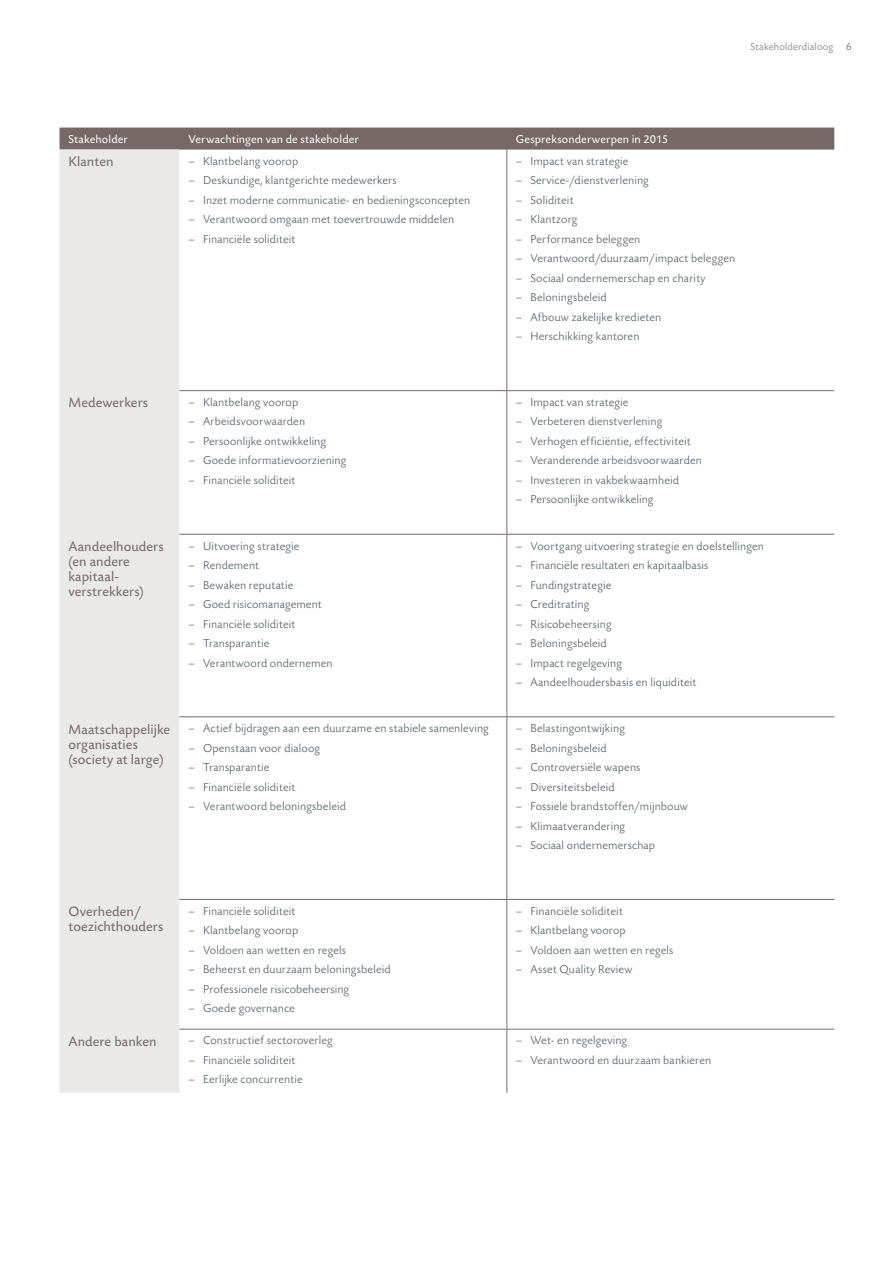
<style>
.page{position:relative;width:893px;height:1263px;background:#fff}
.page>*{position:absolute;margin:0;border:0;box-sizing:border-box;transform-origin:0 0}
.t1{font:14.25px/15px "Today Sans BEFOP";letter-spacing:.005em;color:#766866}
.t2{font:300 12px "Today Sans BEFOP";letter-spacing:.015em;color:#45555f}
.t3{font:12px "Today Sans BEFOP";letter-spacing:.01em;color:#fff}
.t4{font:300 10.5px "Today Sans BEFOP";letter-spacing:.02em;color:#64747e}
.s1{color:#45555f}
</style>
<div class="page">
<div style="left:60px;top:128px;width:774px;height:22px;background:#766866"></div>
<div style="left:60px;top:150px;width:119px;height:943px;background:#eae9e8"></div>
<hr style="left:179px;top:1029px;width:328px;height:1px;background:#766866">
<hr style="left:507px;top:1029px;width:327px;height:1px;background:#766866">
<hr style="left:179px;top:899px;width:328px;height:1px;background:#766866">
<hr style="left:507px;top:899px;width:327px;height:1px;background:#766866">
<hr style="left:179px;top:716px;width:328px;height:1px;background:#766866">
<hr style="left:507px;top:716px;width:327px;height:1px;background:#766866">
<hr style="left:179px;top:534px;width:328px;height:1px;background:#766866">
<hr style="left:507px;top:534px;width:327px;height:1px;background:#766866">
<hr style="left:179px;top:390px;width:328px;height:1px;background:#766866">
<hr style="left:507px;top:390px;width:327px;height:1px;background:#766866">
<hr style="left:506px;top:150px;width:1px;height:63px;background:#766866">
<svg style="left:506px;top:213px;width:1px;height:22px"></svg>
<hr style="left:506px;top:235px;width:1px;height:151px;background:#766866">
<hr style="left:506px;top:391px;width:1px;height:110px;background:#766866">
<svg style="left:506px;top:501px;width:1px;height:33px"></svg>
<hr style="left:506px;top:535px;width:1px;height:177px;background:#766866">
<hr style="left:506px;top:717px;width:1px;height:178px;background:#766866">
<hr style="left:506px;top:900px;width:1px;height:125px;background:#766866">
<hr style="left:506px;top:1029px;width:1px;height:64px;background:#766866">
<p class="t4" style="left:751px;top:41px;width:103px">Stakeholderdialoog <span class="s1">6</span></p>
<p class="t3" style="left:68px;top:133px;width:61px">Stakeholder</p>
<p class="t3" style="left:188px;top:133px;width:172px">Verwachtingen van de stakeholder</p>
<p class="t3" style="left:516px;top:133px;width:154px">Gespreksonderwerpen in 2015</p>
<p class="t1" style="left:68px;top:155px;width:47px">Klanten</p>
<p class="t2" style="left:188px;top:155px;width:111px">– Klantbelang voorop</p>
<p class="t2" style="left:188px;top:174px;width:210px">– Deskundige, klantgerichte medewerkers</p>
<p class="t2" style="left:188px;top:194px;width:283px">– Inzet moderne communicatie- en bedieningsconcepten</p>
<p class="t2" style="left:188px;top:213px;width:267px">– Verantwoord omgaan met toevertrouwde middelen</p>
<p class="t2" style="left:188px;top:233px;width:109px">– Financiële soliditeit</p>
<p class="t2" style="left:516px;top:155px;width:114px">– Impact van strategie</p>
<p class="t2" style="left:516px;top:174px;width:135px">– Service-/dienstverlening</p>
<p class="t2" style="left:516px;top:194px;width:59px">– Soliditeit</p>
<p class="t2" style="left:516px;top:213px;width:63px">– Klantzorg</p>
<p class="t2" style="left:516px;top:233px;width:126px">– Performance beleggen</p>
<p class="t2" style="left:516px;top:252px;width:221px">– Verantwoord/duurzaam/impact beleggen</p>
<p class="t2" style="left:516px;top:272px;width:191px">– Sociaal ondernemerschap en charity</p>
<p class="t2" style="left:516px;top:291px;width:92px">– Beloningsbeleid</p>
<p class="t2" style="left:516px;top:311px;width:147px">– Afbouw zakelijke kredieten</p>
<p class="t2" style="left:516px;top:330px;width:125px">– Herschikking kantoren</p>
<p class="t1" style="left:68px;top:396px;width:81px">Medewerkers</p>
<p class="t2" style="left:188px;top:396px;width:111px">– Klantbelang voorop</p>
<p class="t2" style="left:188px;top:415px;width:118px">– Arbeidsvoorwaarden</p>
<p class="t2" style="left:188px;top:435px;width:139px">– Persoonlijke ontwikkeling</p>
<p class="t2" style="left:188px;top:454px;width:160px">– Goede informatievoorziening</p>
<p class="t2" style="left:188px;top:474px;width:109px">– Financiële soliditeit</p>
<p class="t2" style="left:516px;top:396px;width:114px">– Impact van strategie</p>
<p class="t2" style="left:516px;top:415px;width:148px">– Verbeteren dienstverlening</p>
<p class="t2" style="left:516px;top:435px;width:176px">– Verhogen efficiëntie, effectiviteit</p>
<p class="t2" style="left:516px;top:454px;width:188px">– Veranderende arbeidsvoorwaarden</p>
<p class="t2" style="left:516px;top:474px;width:165px">– Investeren in vakbekwaamheid</p>
<p class="t2" style="left:516px;top:493px;width:139px">– Persoonlijke ontwikkeling</p>
<p class="t1" style="left:68px;top:539px;width:97px">Aandeelhouders (en andere kapitaal&shy;verstrekkers)</p>
<p class="t2" style="left:188px;top:539px;width:113px">– Uitvoering strategie</p>
<p class="t2" style="left:188px;top:559px;width:72px">– Rendement</p>
<p class="t2" style="left:188px;top:578px;width:106px">– Bewaken reputatie</p>
<p class="t2" style="left:188px;top:598px;width:135px">– Goed risicomanagement</p>
<p class="t2" style="left:188px;top:617px;width:109px">– Financiële soliditeit</p>
<p class="t2" style="left:188px;top:637px;width:82px">– Transparantie</p>
<p class="t2" style="left:188px;top:656px;width:146px">– Verantwoord ondernemen</p>
<p class="t1" style="left:68px;top:722px;width:103px">Maatschappelijke organisaties (society at large)</p>
<p class="t2" style="left:188px;top:722px;width:302px">– Actief bijdragen aan een duurzame en stabiele samenleving</p>
<p class="t2" style="left:188px;top:741px;width:133px">– Openstaan voor dialoog</p>
<p class="t2" style="left:188px;top:761px;width:82px">– Transparantie</p>
<p class="t2" style="left:188px;top:780px;width:109px">– Financiële soliditeit</p>
<p class="t2" style="left:188px;top:800px;width:159px">– Verantwoord beloningsbeleid</p>
<p class="t1" style="left:68px;top:904px;width:96px">Overheden/ toezichthouders</p>
<p class="t2" style="left:188px;top:904px;width:109px">– Financiële soliditeit</p>
<p class="t2" style="left:188px;top:924px;width:111px">– Klantbelang voorop</p>
<p class="t2" style="left:188px;top:943px;width:159px">– Voldoen aan wetten en regels</p>
<p class="t2" style="left:188px;top:963px;width:204px">– Beheerst en duurzaam beloningsbeleid</p>
<p class="t2" style="left:188px;top:982px;width:162px">– Professionele risicobeheersing</p>
<p class="t2" style="left:188px;top:1002px;width:108px">– Goede governance</p>
<p class="t1" style="left:68px;top:1034px;width:90px">Andere banken</p>
<p class="t2" style="left:188px;top:1034px;width:146px">– Constructief sectoroverleg</p>
<p class="t2" style="left:188px;top:1054px;width:109px">– Financiële soliditeit</p>
<p class="t2" style="left:188px;top:1073px;width:116px">– Eerlijke concurrentie</p>
<p class="t2" style="left:516px;top:539px;width:250px">– Voortgang uitvoering strategie en doelstellingen</p>
<p class="t2" style="left:516px;top:559px;width:194px">– Financiële resultaten en kapitaalbasis</p>
<p class="t2" style="left:516px;top:578px;width:97px">– Fundingstrategie</p>
<p class="t2" style="left:516px;top:598px;width:75px">– Creditrating</p>
<p class="t2" style="left:516px;top:617px;width:97px">– Risicobeheersing</p>
<p class="t2" style="left:516px;top:637px;width:92px">– Beloningsbeleid</p>
<p class="t2" style="left:516px;top:656px;width:108px">– Impact regelgeving</p>
<p class="t2" style="left:516px;top:676px;width:182px">– Aandeelhoudersbasis en liquiditeit</p>
<p class="t2" style="left:516px;top:722px;width:111px">– Belastingontwijking</p>
<p class="t2" style="left:516px;top:741px;width:92px">– Beloningsbeleid</p>
<p class="t2" style="left:516px;top:761px;width:126px">– Controversiële wapens</p>
<p class="t2" style="left:516px;top:780px;width:100px">– Diversiteitsbeleid</p>
<p class="t2" style="left:516px;top:800px;width:174px">– Fossiele brandstoffen/mijnbouw</p>
<p class="t2" style="left:516px;top:819px;width:111px">– Klimaatverandering</p>
<p class="t2" style="left:516px;top:839px;width:141px">– Sociaal ondernemerschap</p>
<p class="t2" style="left:516px;top:904px;width:109px">– Financiële soliditeit</p>
<p class="t2" style="left:516px;top:924px;width:111px">– Klantbelang voorop</p>
<p class="t2" style="left:516px;top:943px;width:159px">– Voldoen aan wetten en regels</p>
<p class="t2" style="left:516px;top:963px;width:118px">– Asset Quality Review</p>
<p class="t2" style="left:516px;top:1034px;width:113px">– Wet- en regelgeving</p>
<p class="t2" style="left:516px;top:1054px;width:197px">– Verantwoord en duurzaam bankieren</p>
</div>
